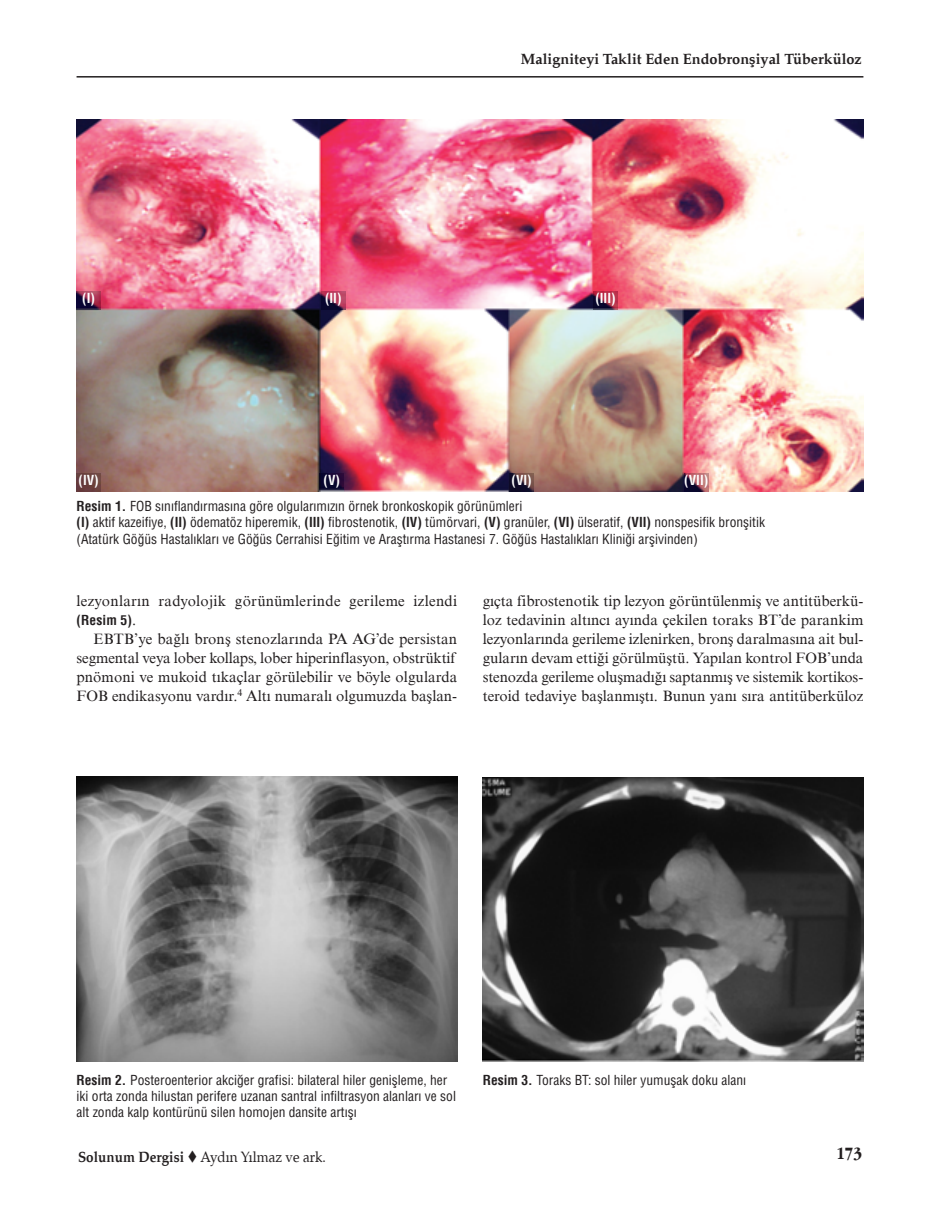
<style>
.page{position:relative;width:940px;height:1217px;background:#fff}
.page>*{position:absolute;margin:0;border:0;box-sizing:border-box;transform-origin:0 0}
.t1{font:700 18px "ITC Garamond Std";color:#231f20;scale:.8 1}
.t2{font:15px/18.9px "Times New Roman MT Std";color:#231f20;text-align:justify}
.t3{font:15px "Times New Roman MT Std";letter-spacing:.02em;color:#231f20}
.t4{font:700 15px "Palatino LT Std";color:#231f20}
.t5{font:15px "Palatino LT Std";color:#231f20;scale:.9 1}
.t6{font:condensed 13.5px/16.2px "Helvetica LT Std";color:#231f20}
.t7{font:700 condensed 13.5px "Helvetica LT Std";color:#fff}
.t8{font:700 condensed 13.5px "Helvetica LT Std";letter-spacing:.01em;color:#231f20}
.s1{font-weight:700}
.s2{font-family:"Times New Roman MT Std";font-weight:400;font-stretch:normal;font-size:15px}
</style>
<div class="page">
<hr style="left:77px;top:76px;width:786px;height:1px;background:#231f20">
<img style="left:77px;top:776px;width:380px;height:285px">
<img style="left:483px;top:777px;width:380px;height:283px">
<img style="left:77px;top:119px;width:786px;height:372px">
<img style="left:77px;top:292px;width:24px;height:17px">
<img style="left:77px;top:473px;width:24px;height:18px">
<img style="left:320px;top:473px;width:24px;height:18px">
<img style="left:509px;top:473px;width:25px;height:18px">
<img style="left:684px;top:473px;width:24px;height:18px">
<img style="left:321px;top:292px;width:24px;height:17px">
<img style="left:593px;top:292px;width:24px;height:17px">
<p class="t7" style="left:82px;top:293px;width:14px">(I)</p>
<p class="t4" style="left:521px;top:53px;width:342px">Maligniteyi Taklit Eden Endobronşiyal Tüberküloz</p>
<p class="t7" style="left:325px;top:293px;width:18px">(II)</p>
<p class="t7" style="left:595px;top:293px;width:22px">(III)</p>
<p class="t7" style="left:79px;top:475px;width:22px">(IV)</p>
<p class="t7" style="left:323px;top:475px;width:18px">(V)</p>
<p class="t7" style="left:511px;top:475px;width:22px">(VI)</p>
<p class="t7" style="left:684px;top:475px;width:26px">(VII)</p>
<p class="t6" style="left:77px;top:499px;width:690px"><span class="s1">Resim 1.</span> FOB sınıflandırmasına göre olgularımızın örnek bronkoskopik görünümleri<br><span class="s1">(I)</span> aktif kazeifiye, <span class="s1">(II)</span> ödematöz hiperemik, <span class="s1">(III)</span> fibrostenotik, <span class="s1">(IV)</span> tümörvari, <span class="s1">(V)</span> granüler, <span class="s1">(VI)</span> ülseratif, <span class="s1">(VII)</span> nonspesifik bronşitik (Atatürk Göğüs Hastalıkları ve Göğüs Cerrahisi Eğitim ve Araştırma Hastanesi 7. Göğüs Hastalıkları Kliniği arşivinden)</p>
<p class="t3" style="left:77px;top:595px;width:382px">lezyonların radyolojik görünümlerinde gerileme izlendi</p>
<p class="t8" style="left:77px;top:615px;width:61px">(Resim 5)<span class="s2">.</span></p>
<p class="t2" style="left:77px;top:631px;width:382px;text-indent:17px">EBTB’ye bağlı bronş stenozlarında PA AG’de persistan segmental veya lober kollaps, lober hiperinflasyon, obstrüktif pnömoni ve mukoid tıkaçlar görülebilir ve böyle olgularda FOB endikasyonu vardır.<sup>4</sup> Altı numaralı olgumuzda başlan-</p>
<p class="t2" style="left:483px;top:593px;width:382px">gıçta fibrostenotik tip lezyon görüntülenmiş ve antitüberkü&shy;loz tedavinin altıncı ayında çekilen toraks BT’de parankim lezyonlarında gerileme izlenirken, bronş daralmasına ait bul&shy;guların devam ettiği görülmüştü. Yapılan kontrol FOB’unda stenozda gerileme oluşmadığı saptanmış ve sistemik kortikos&shy;teroid tedaviye başlanmıştı. Bunun yanı sıra antitüberküloz</p>
<p class="t6" style="left:77px;top:1072px;width:381px"><span class="s1">Resim 2.</span> Posteroenterior akciğer grafisi: bilateral hiler genişleme, her iki orta zonda hilustan perifere uzanan santral infiltrasyon alanları ve sol alt zonda kalp kontürünü silen homojen dansite artışı</p>
<p class="t6" style="left:483px;top:1072px;width:265px"><span class="s1">Resim 3.</span> Toraks BT: sol hiler yumuşak doku alanı</p>
<p class="t5" style="left:78px;top:1150px;width:277px"><span class="s1">Solunum Dergisi</span> ▼ Aydın Yılmaz ve ark.</p>
<p class="t1" style="left:836px;top:1145px;width:33px">173</p>
</div>
